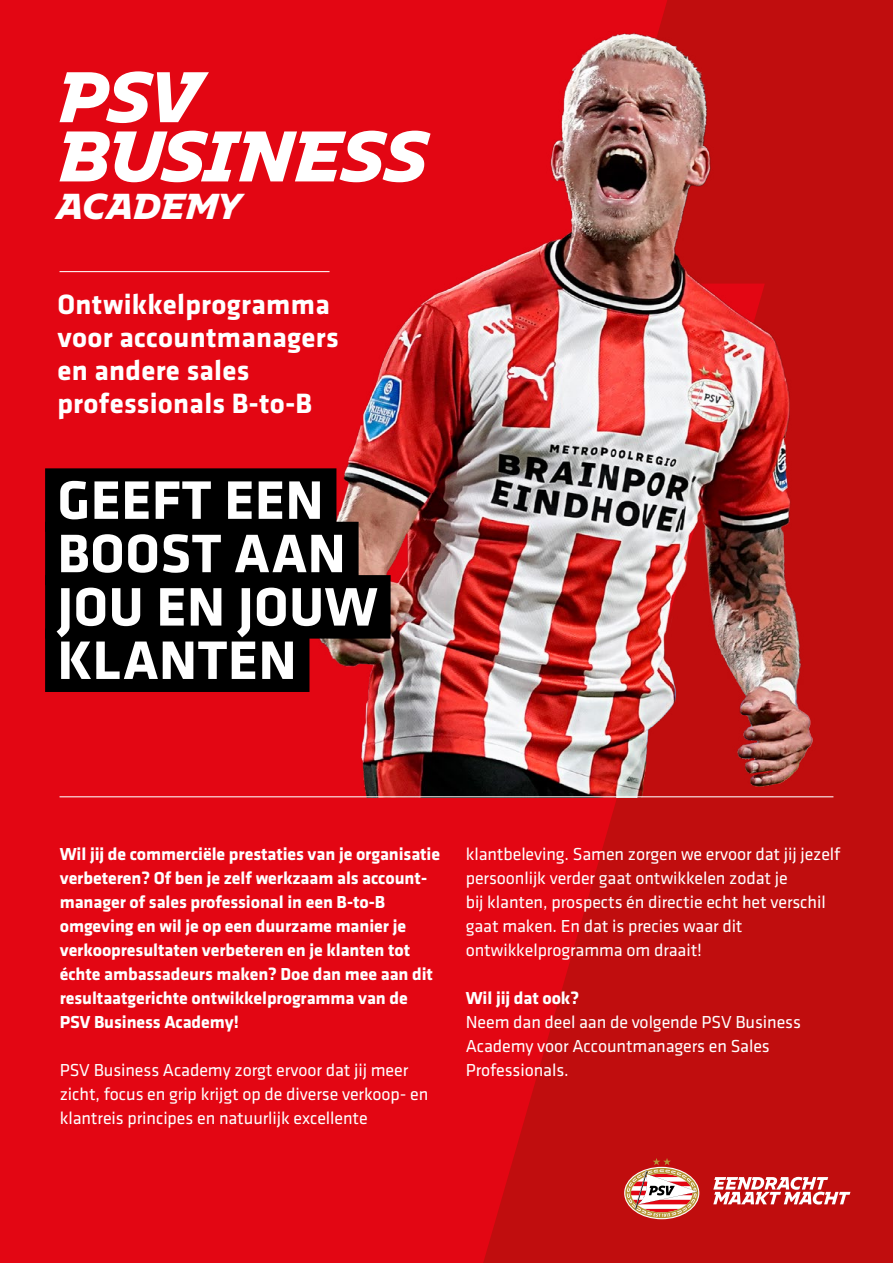
<style>
.page{position:relative;width:893px;height:1263px;background:#e30613}
.page>*{position:absolute;margin:0;border:0;box-sizing:border-box;transform-origin:0 0}
.t1{font:700 56.1px/53.4px "Klavika";letter-spacing:.01em;color:#fff}
.t2{font:italic 700 36px "PSV Branding";color:#fff}
.t3{font:700 28.95px/33px "Klavika";letter-spacing:.01em;color:#fff}
.t4{font:18px/24px "Klavika";letter-spacing:-.005em;color:#fff}
.t5{font:700 18px/24px "Klavika";letter-spacing:-.005em;color:#fff}
</style>
<div class="page">
<svg style="left:483px;top:0;width:410px;height:1263px;fill:#c00d0e"></svg>
<img style="left:278px;top:15px;width:582px;height:782px">
<div style="left:45px;top:468px;width:291px;height:64px;background:#000"></div>
<div style="left:45px;top:522px;width:314px;height:63px;background:#000"></div>
<div style="left:45px;top:575px;width:346px;height:64px;background:#000"></div>
<div style="left:45px;top:628px;width:264px;height:64px;background:#000"></div>
<svg style="left:59px;top:71px;width:150px;height:52px"></svg>
<svg style="left:59px;top:131px;width:372px;height:51px"></svg>
<svg style="left:625px;top:1158px;width:73px;height:60px;background:#d07b6c"></svg>
<svg style="left:713px;top:1177px;width:137px;height:27px;background:#dd7e7e"></svg>
<hr style="left:60px;top:271px;width:270px;height:1px;background:#fff">
<hr style="left:60px;top:796px;width:773px;height:1px;background:#fff">
<h2 class="t2" style="left:57px;top:182px;width:185px">ACADEMY</h2>
<h3 class="t3" style="left:57px;top:287px;width:283px">Ontwikkelprogramma voor accountmanagers en andere sales professionals B-to-B</h3>
<h1 class="t1" style="left:57px;top:471px;width:322px">GEEFT EEN<br>BOOST AAN<br>JOU EN JOUW<br>KLANTEN</h1>
<p class="t5" style="left:60px;top:841px;width:382px">Wil jij de commerciële prestaties van je organisatie verbeteren? Of ben je zelf werkzaam als account&shy;manager of sales professional in een B-to-B omgeving en wil je op een duurzame manier je verkoopresultaten verbeteren en je klanten tot échte ambassadeurs maken? Doe dan mee aan dit resultaatgerichte ontwikkelprogramma van de PSV Business Academy!</p>
<p class="t4" style="left:60px;top:1057px;width:370px">PSV Business Academy zorgt ervoor dat jij meer zicht, focus en grip krijgt op de diverse verkoop- en klantreis principes en natuurlijk excellente</p>
<p class="t4" style="left:466px;top:841px;width:376px">klantbeleving. Samen zorgen we ervoor dat jij jezelf persoonlijk verder gaat ontwikkelen zodat je<br>bij klanten, prospects én directie echt het verschil gaat maken. En dat is precies waar dit ontwikkelprogramma om draait!</p>
<p class="t5" style="left:466px;top:985px;width:115px">Wil jij dat ook?</p>
<p class="t4" style="left:466px;top:1009px;width:337px">Neem dan deel aan de volgende PSV Business<br>Academy voor Accountmanagers en Sales<br>Professionals.</p>
</div>
